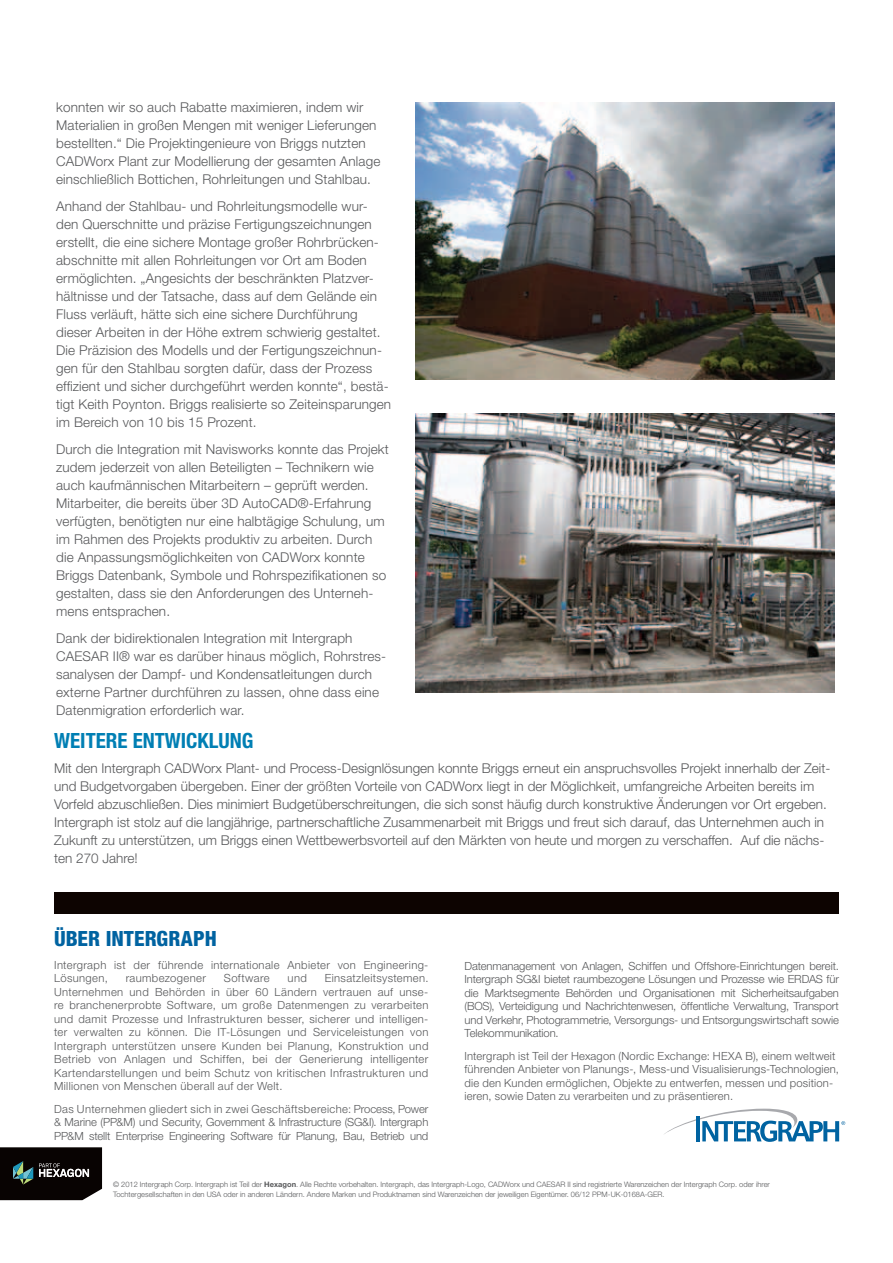
<style>
.page{position:relative;width:893px;height:1263px;background:#fff}
.page>*{position:absolute;margin:0;border:0;box-sizing:border-box;transform-origin:0 0}
.t1{font:700 condensed 21px "Helvetica Neue LT Std";color:#007fb4}
.t2{font:800 condensed 21px "Helvetica Neue LT Std";color:#0063a1}
.t3{font:300 13.5px/18px "Helvetica Neue LT Std";letter-spacing:.01em;color:#57585a}
.t4{font:300 11.25px/13.5px "Helvetica Neue LT Std";letter-spacing:.02em;color:#57585a;text-align:justify}
.t5{font:300 7.5px/10.5px "Helvetica Neue LT Std";color:#57585a}
.s1{font-weight:700}
</style>
<div class="page">
<svg style="left:0;top:1147px;width:102px;height:53px;background:#1e1e1c"></svg>
<div style="left:54px;top:892px;width:785px;height:21px;background:#0d0401"></div>
<svg style="left:664px;top:1109px;width:181px;height:33px"></svg>
<img style="left:415px;top:102px;width:420px;height:278px">
<img style="left:415px;top:413px;width:420px;height:279px">
<p class="t3" style="left:56px;top:98px;width:326px">konnten wir so auch Rabatte maximieren, indem wir Materialien in großen Mengen mit weniger Lieferungen bestellten.“ Die Projektingenieure von Briggs nutzten CADWorx Plant zur Modellierung der gesamten Anlage einschließlich Bottichen, Rohrleitungen und Stahlbau.</p>
<p class="t3" style="left:56px;top:197px;width:337px">Anhand der Stahlbau- und Rohrleitungsmodelle wur&shy;den Querschnitte und präzise Fertigungszeichnungen erstellt, die eine sichere Montage großer Rohrbrücken&shy;abschnitte mit allen Rohrleitungen vor Ort am Boden ermöglichten. „Angesichts der beschränkten Platzver&shy;hältnisse und der Tatsache, dass auf dem Gelände ein Fluss verläuft, hätte sich eine sichere Durchführung dieser Arbeiten in der Höhe extrem schwierig gestaltet.<br>Die Präzision des Modells und der Fertigungszeichnun&shy;gen für den Stahlbau sorgten dafür, dass der Prozess effizient und sicher durchgeführt werden konnte“, bestä&shy;tigt Keith Poynton. Briggs realisierte so Zeiteinsparungen im Bereich von 10 bis 15 Prozent.</p>
<p class="t3" style="left:56px;top:440px;width:334px">Durch die Integration mit Navisworks konnte das Projekt zudem jederzeit von allen Beteiligten – Technikern wie auch kaufmännischen Mitarbeitern – geprüft werden.<br>Mitarbeiter, die bereits über 3D AutoCAD®-Erfahrung verfügten, benötigten nur eine halbtägige Schulung, um im Rahmen des Projekts produktiv zu arbeiten. Durch die Anpassungsmöglichkeiten von CADWorx konnte Briggs Datenbank, Symbole und Rohrspezifikationen so gestalten, dass sie den Anforderungen des Unterneh&shy;mens entsprachen.</p>
<p class="t3" style="left:56px;top:629px;width:332px">Dank der bidirektionalen Integration mit Intergraph CAESAR II® war es darüber hinaus möglich, Rohrstres&shy;sanalysen der Dampf- und Kondensatleitungen durch externe Partner durchführen zu lassen, ohne dass eine Datenmigration erforderlich war.</p>
<h1 class="t1" style="left:54px;top:728px;width:201px">WEITERE ENTWICKLUNG</h1>
<p class="t3" style="left:54px;top:759px;width:778px">Mit den Intergraph CADWorx Plant- und Process-Designlösungen konnte Briggs erneut ein anspruchsvolles Projekt innerhalb der Zeit&shy;und Budgetvorgaben übergeben. Einer der größten Vorteile von CADWorx liegt in der Möglichkeit, umfangreiche Arbeiten bereits im Vorfeld abzuschließen. Dies minimiert Budgetüberschreitungen, die sich sonst häufig durch konstruktive Änderungen vor Ort ergeben.<br>Intergraph ist stolz auf die langjährige, partnerschaftliche Zusammenarbeit mit Briggs und freut sich darauf, das Unternehmen auch in Zukunft zu unterstützen, um Briggs einen Wettbewerbsvorteil auf den Märkten von heute und morgen zu verschaffen. Auf die nächs&shy;ten 270 Jahre!</p>
<h1 class="t2" style="left:54px;top:926px;width:164px">über INTERGRAPH</h1>
<p class="t4" style="left:54px;top:958px;width:376px">Intergraph ist der führende internationale Anbieter von Engineering-<br>Lösungen,</p>
<p class="t4" style="left:126px;top:971px;width:82px">raumbezogener</p>
<p class="t4" style="left:224px;top:971px;width:47px">Software</p>
<p class="t4" style="left:288px;top:971px;width:21px">und</p>
<p class="t4" style="left:54px;top:971px;width:376px;text-indent:271px">Einsatzleitsystemen.<br>Unternehmen und Behörden in über 60 Ländern vertrauen auf unse&shy;re branchenerprobte Software, um große Datenmengen zu verarbeiten und damit Prozesse und Infrastrukturen besser, sicherer und intelligen&shy;ter verwalten zu können. Die IT-Lösungen und Serviceleistungen von Intergraph unterstützen unsere Kunden bei Planung, Konstruktion und Betrieb von Anlagen und Schiffen, bei der Generierung intelligenter Kartendarstellungen und beim Schutz von kritischen Infrastrukturen und Millionen von Menschen überall auf der Welt.</p>
<p class="t4" style="left:54px;top:1102px;width:376px">Das Unternehmen gliedert sich in zwei Geschäftsbereiche: Process, Power &amp; Marine (PP&amp;M) und Security, Government &amp; Infrastructure (SG&amp;I). Intergraph PP&amp;M stellt Enterprise Engineering Software für Planung, Bau, Betrieb und</p>
<p class="t4" style="left:464px;top:959px;width:376px">Datenmanagement von Anlagen, Schiffen und Offshore-Einrichtungen bereit.<br>Intergraph SG&amp;I bietet raumbezogene Lösungen und Prozesse wie ERDAS für die Marktsegmente Behörden und Organisationen mit Sicherheitsaufgaben (BOS), Verteidigung und Nachrichtenwesen, öffentliche Verwaltung, Transport und Verkehr, Photogrammetrie, Versorgungs- und Entsorgungswirtschaft sowie Telekommunikation.</p>
<p class="t4" style="left:464px;top:1049px;width:376px;text-align:left">Intergraph ist Teil der Hexagon (Nordic Exchange: HEXA B), einem weltweit führenden Anbieter von Planungs-, Mess-und Visualisierungs-Technologien, die den Kunden ermöglichen, Objekte zu entwerfen, messen und position&shy;ieren, sowie Daten zu verarbeiten und zu präsentieren.</p>
<p class="t5" style="left:113px;top:1178px;width:658px">© 2012 Intergraph Corp. Intergraph ist Teil der <span class="s1">Hexagon</span>. Alle Rechte vorbehalten. Intergraph, das Intergraph-Logo, CADWorx und CAESAR II sind registrierte Warenzeichen der Intergraph Corp. oder ihrer<br>Tochtergesellschaften in den USA oder in anderen Ländern. Andere Marken und Produktnamen sind Warenzeichen der jeweiligen Eigentümer. 06/12 PPM-UK-0168A-GER.</p>
</div>
